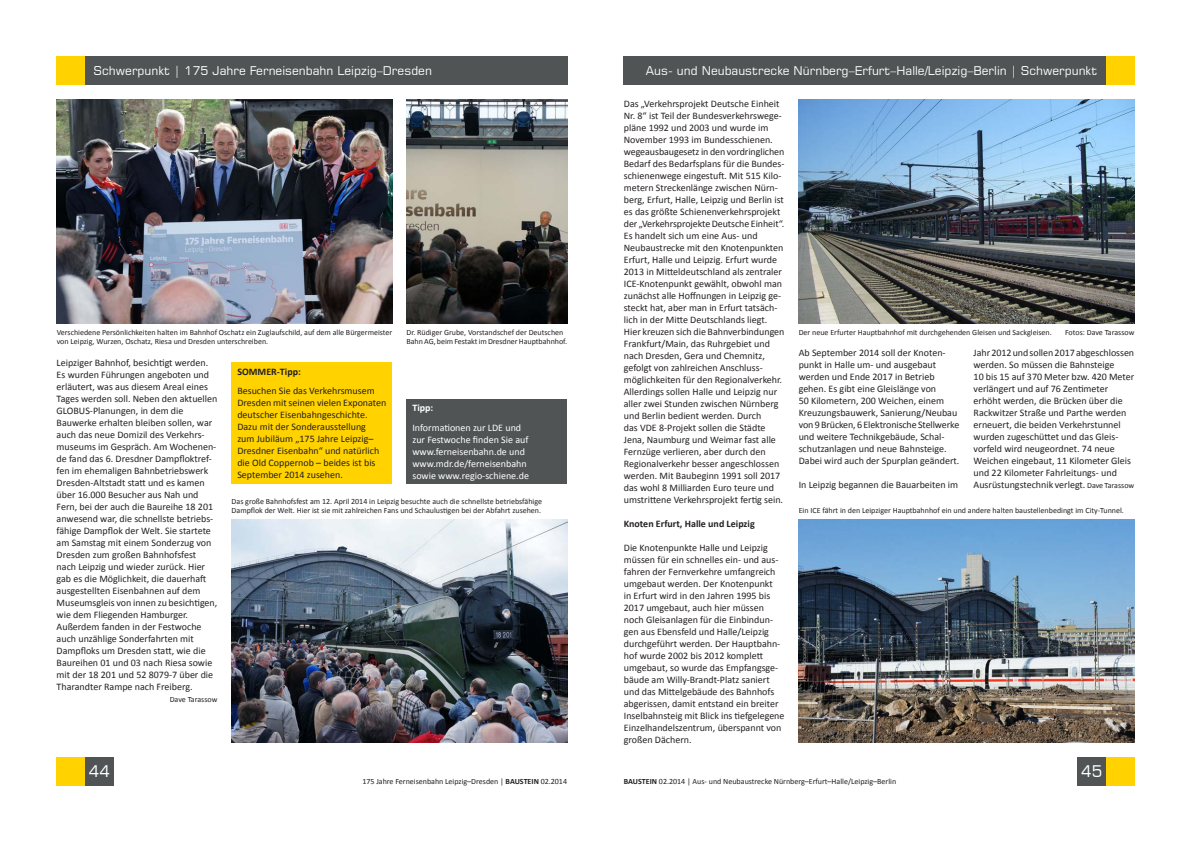
<style>
.page{position:relative;width:1191px;height:842px;background:#fff}
.page>*{position:absolute;margin:0;border:0;box-sizing:border-box;transform-origin:0 0}
.t1{font:16px "Square 721 BT";color:#fff}
.t2{font:12px "Square 721 BT";color:#fff}
.t3{font:10px/12px "Calibri";color:#231f20}
.t4{font:10px/12px "Calibri";color:#fff}
.t5{font:700 10px "Calibri";color:#231f20}
.t6{font:700 10px "Calibri";color:#fff}
.t7{font:8px/9.6px "Calibri";color:#231f20}
.s1{font-size:8px}
.s2{font-weight:700}
</style>
<div class="page">
<div style="left:624px;top:57px;width:482px;height:28px;background:#515455"></div>
<div style="left:85px;top:57px;width:482px;height:28px;background:#515455"></div>
<div style="left:85px;top:757px;width:28px;height:28px;background:#515455"></div>
<div style="left:1077px;top:757px;width:29px;height:28px;background:#515455"></div>
<div style="left:57px;top:57px;width:28px;height:28px;background:#ffd200"></div>
<div style="left:57px;top:757px;width:28px;height:28px;background:#ffd200"></div>
<div style="left:1106px;top:757px;width:28px;height:28px;background:#ffd200"></div>
<div style="left:1106px;top:57px;width:28px;height:28px;background:#ffd200"></div>
<div style="left:406px;top:399px;width:161px;height:84px;background:#515455"></div>
<img style="left:57px;top:99px;width:335px;height:224px">
<img style="left:406px;top:99px;width:161px;height:224px">
<img style="left:231px;top:519px;width:336px;height:224px">
<div style="left:231px;top:362px;width:161px;height:121px;background:#ffd200"></div>
<img style="left:798px;top:519px;width:336px;height:224px">
<img style="left:798px;top:99px;width:336px;height:224px">
<p class="t2" style="left:94px;top:64px;width:340px">Schwerpunkt | 175 Jahre Ferneisenbahn Leipzig–Dresden</p>
<p class="t2" style="left:646px;top:64px;width:453px">Aus- und Neubaustrecke Nürnberg–Erfurt–Halle/Leipzig–Berlin | Schwerpunkt</p>
<p class="t7" style="left:57px;top:327px;width:337px">Verschiedene Persönlichkeiten halten im Bahnhof Oschatz ein Zuglaufschild, auf dem alle Bürgermeister von Leipzig, Wurzen, Oschatz, Riesa und Dresden unterschreiben.</p>
<p class="t7" style="left:406px;top:327px;width:162px">Dr. Rüdiger Grube, Vorstandschef der Deutschen<br>Bahn AG, beim Festakt im Dresdner Hauptbahnhof.</p>
<p class="t3" style="left:57px;top:357px;width:162px">Leipziger Bahnhof, besichtigt werden.<br>Es wurden Führungen angeboten und erläutert, was aus diesem Areal eines Tages werden soll. Neben den aktuellen GLOBUS-Planungen, in dem die Bauwerke erhalten bleiben sollen, war auch das neue Domizil des Verkehrs&shy;museums im Gespräch. Am Wochenen&shy;de fand das 6. Dresdner Dampfloktref&shy;fen im ehemaligen Bahnbetriebswerk Dresden-Altstadt statt und es kamen über 16.000 Besucher aus Nah und Fern, bei der auch die Baureihe 18 201 anwesend war, die schnellste betriebs&shy;fähige Dampflok der Welt. Sie startete am Samstag mit einem Sonderzug von Dresden zum großen Bahnhofsfest nach Leipzig und wieder zurück. Hier gab es die Möglichkeit, die dauerhaft ausgestellten Eisenbahnen auf dem Museumsgleis von innen zu besichtigen, wie dem Fliegenden Hamburger.<br>Außerdem fanden in der Festwoche auch unzählige Sonderfahrten mit Dampfloks um Dresden statt, wie die Baureihen 01 und 03 nach Riesa sowie mit der 18 201 und 52 8079-7 über die Tharandter Rampe nach Freiberg.</p>
<p class="t7" style="left:170px;top:695px;width:49px">Dave Tarassow</p>
<p class="t5" style="left:237px;top:365px;width:65px">SOMMER-Tipp:</p>
<p class="t3" style="left:237px;top:385px;width:150px">Besuchen Sie das Verkehrsmusem<br>Dresden mit seinen vielen Exponaten deutscher Eisenbahngeschichte.<br>Dazu mit der Sonderausstellung<br>zum Jubiläum „175 Jahre Leipzig–<br>Dresdner Eisenbahn“ und natürlich die Old Coppernob – beides ist bis<br>September 2014 zusehen.</p>
<p class="t6" style="left:412px;top:402px;width:22px">Tipp:</p>
<p class="t4" style="left:412px;top:421px;width:118px">Informationen zur LDE und zur Festwoche finden Sie auf www.ferneisenbahn.de und www.mdr.de/ferneisenbahn sowie www.regio-schiene.de</p>
<p class="t7" style="left:231px;top:496px;width:312px">Das große Bahnhofsfest am 12. April 2014 in Leipzig besuchte auch die schnellste betriebsfähige<br>Dampflok der Welt. Hier ist sie mit zahlreichen Fans und Schaulustigen bei der Abfahrt zusehen.</p>
<p class="t3" style="left:624px;top:98px;width:162px">Das „Verkehrsprojekt Deutsche Einheit Nr. 8“ ist Teil der Bundesverkehrswege&shy;pläne 1992 und 2003 und wurde im November 1993 im Bundesschienen. wegeausbaugesetz in den vordringlichen Bedarf des Bedarfsplans für die Bundes&shy;schienenwege eingestuft. Mit 515 Kilo&shy;metern Streckenlänge zwischen Nürn&shy;berg, Erfurt, Halle, Leipzig und Berlin ist es das größte Schienenverkehrsprojekt der „Verkehrsprojekte Deutsche Einheit“.<br>Es handelt sich um eine Aus- und Neubaustrecke mit den Knotenpunkten Erfurt, Halle und Leipzig. Erfurt wurde 2013 in Mitteldeutschland als zentraler ICE-Knotenpunkt gewählt, obwohl man zunächst alle Hoffnungen in Leipzig ge&shy;steckt hat, aber man in Erfurt tatsäch&shy;lich in der Mitte Deutschlands liegt.<br>Hier kreuzen sich die Bahnverbindungen Frankfurt/Main, das Ruhrgebiet und nach Dresden, Gera und Chemnitz, gefolgt von zahlreichen Anschluss&shy;möglichkeiten für den Regionalverkehr.<br>Allerdings sollen Halle und Leipzig nur aller zwei Stunden zwischen Nürnberg und Berlin bedient werden. Durch<br>das VDE 8-Projekt sollen die Städte Jena, Naumburg und Weimar fast alle Fernzüge verlieren, aber durch den Regionalverkehr besser angeschlossen werden. Mit Baubeginn 1991 soll 2017 das wohl 8 Milliarden Euro teure und umstrittene Verkehrsprojekt fertig sein.</p>
<p class="t5" style="left:624px;top:517px;width:132px">Knoten Erfurt, Halle und Leipzig</p>
<p class="t3" style="left:624px;top:542px;width:162px">Die Knotenpunkte Halle und Leipzig müssen für ein schnelles ein- und aus&shy;fahren der Fernverkehre umfangreich umgebaut werden. Der Knotenpunkt<br>in Erfurt wird in den Jahren 1995 bis 2017 umgebaut, auch hier müssen noch Gleisanlagen für die Einbindun&shy;gen aus Ebensfeld und Halle/Leipzig durchgeführt werden. Der Hauptbahn&shy;hof wurde 2002 bis 2012 komplett umgebaut, so wurde das Empfangsge&shy;bäude am Willy-Brandt-Platz saniert und das Mittelgebäude des Bahnhofs abgerissen, damit entstand ein breiter Inselbahnsteig mit Blick ins tiefgelegene Einzelhandelszentrum, überspannt von großen Dächern.</p>
<p class="t7" style="left:798px;top:327px;width:255px">Der neue Erfurter Hauptbahnhof mit durchgehenden Gleisen und Sackgleisen.</p>
<p class="t7" style="left:1065px;top:327px;width:71px">Fotos: Dave Tarassow</p>
<p class="t3" style="left:798px;top:347px;width:162px">Ab September 2014 soll der Knoten&shy;punkt in Halle um- und ausgebaut werden und Ende 2017 in Betrieb gehen. Es gibt eine Gleislänge von<br>50 Kilometern, 200 Weichen, einem Kreuzungsbauwerk, Sanierung/Neubau von 9 Brücken, 6 Elektronische Stellwerke und weitere Technikgebäude, Schal&shy;schutzanlagen und neue Bahnsteige.<br>Dabei wird auch der Spurplan geändert.</p>
<p class="t3" style="left:798px;top:479px;width:161px">In Leipzig begannen die Bauarbeiten im</p>
<p class="t3" style="left:973px;top:347px;width:162px">Jahr 2012 und sollen 2017 abgeschlossen werden. So müssen die Bahnsteige<br>10 bis 15 auf 370 Meter bzw. 420 Meter verlängert und auf 76 Zentimeter erhöht werden, die Brücken über die Rackwitzer Straße und Parthe werden erneuert, die beiden Verkehrstunnel wurden zugeschüttet und das Gleis&shy;vorfeld wird neugeordnet. 74 neue Weichen eingebaut, 11 Kilometer Gleis und 22 Kilometer Fahrleitungs- und Ausrüstungstechnik verlegt. <span class="s1">Dave Tarassow</span></p>
<p class="t7" style="left:798px;top:506px;width:327px">Ein ICE fährt in den Leipziger Hauptbahnhof ein und andere halten baustellenbedingt im City-Tunnel.</p>
<h1 class="t1" style="left:88px;top:761px;width:23px">44</h1>
<h1 class="t1" style="left:1081px;top:761px;width:23px">45</h1>
<p class="t7" style="left:362px;top:776px;width:206px">175 Jahre Ferneisenbahn Leipzig–Dresden | <span class="s2">BAUSTEIN</span> 02.2014</p>
<p class="t7" style="left:624px;top:776px;width:274px"><span class="s2">BAUSTEIN</span> 02.2014 | Aus- und Neubaustrecke Nürnberg–Erfurt–Halle/Leipzig–Berlin</p>
</div>
